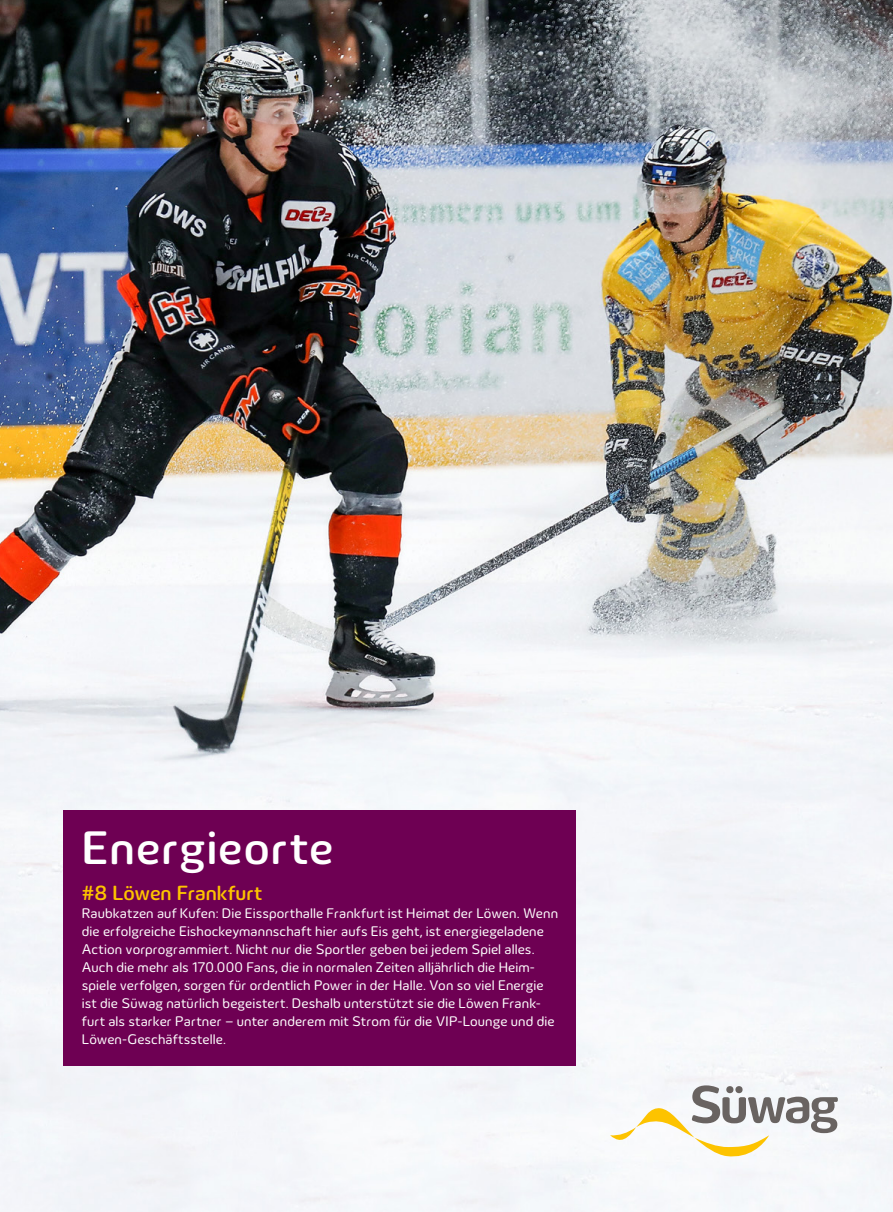
<style>
.page{position:relative;width:893px;height:1212px;background:#fff}
.page>*{position:absolute;margin:0;border:0;box-sizing:border-box;transform-origin:0 0}
.t1{font:500 48px "Innogy";letter-spacing:.02em;color:#fff}
.t2{font:500 21px "Innogy";color:#fdc300}
.t3{font:14.25px/18px "Innogy";letter-spacing:.005em;color:#fff}
</style>
<div class="page">
<img style="left:0;top:0;width:893px;height:1212px">
<div style="left:64px;top:810px;width:512px;height:256px;background:#6e0053"></div>
<svg style="left:610px;top:1085px;width:228px;height:71px"></svg>
<h1 class="t1" style="left:82px;top:820px;width:253px">Energieorte</h1>
<h2 class="t2" style="left:82px;top:881px;width:182px">#8 Löwen Frankfurt</h2>
<p class="t3" style="left:82px;top:905px;width:478px">Raubkatzen auf Kufen: Die Eissporthalle Frankfurt ist Heimat der Löwen. Wenn die erfolgreiche Eishockeymannschaft hier aufs Eis geht, ist energiegeladene Action vorprogrammiert. Nicht nur die Sportler geben bei jedem Spiel alles.<br>Auch die mehr als 170.000 Fans, die in normalen Zeiten alljährlich die Heim&shy;spiele verfolgen, sorgen für ordentlich Power in der Halle. Von so viel Energie ist die Süwag natürlich begeistert. Deshalb unterstützt sie die Löwen Frank&shy;furt als starker Partner – unter anderem mit Strom für die VIP-Lounge und die Löwen-Geschäftsstelle.</p>
</div>
